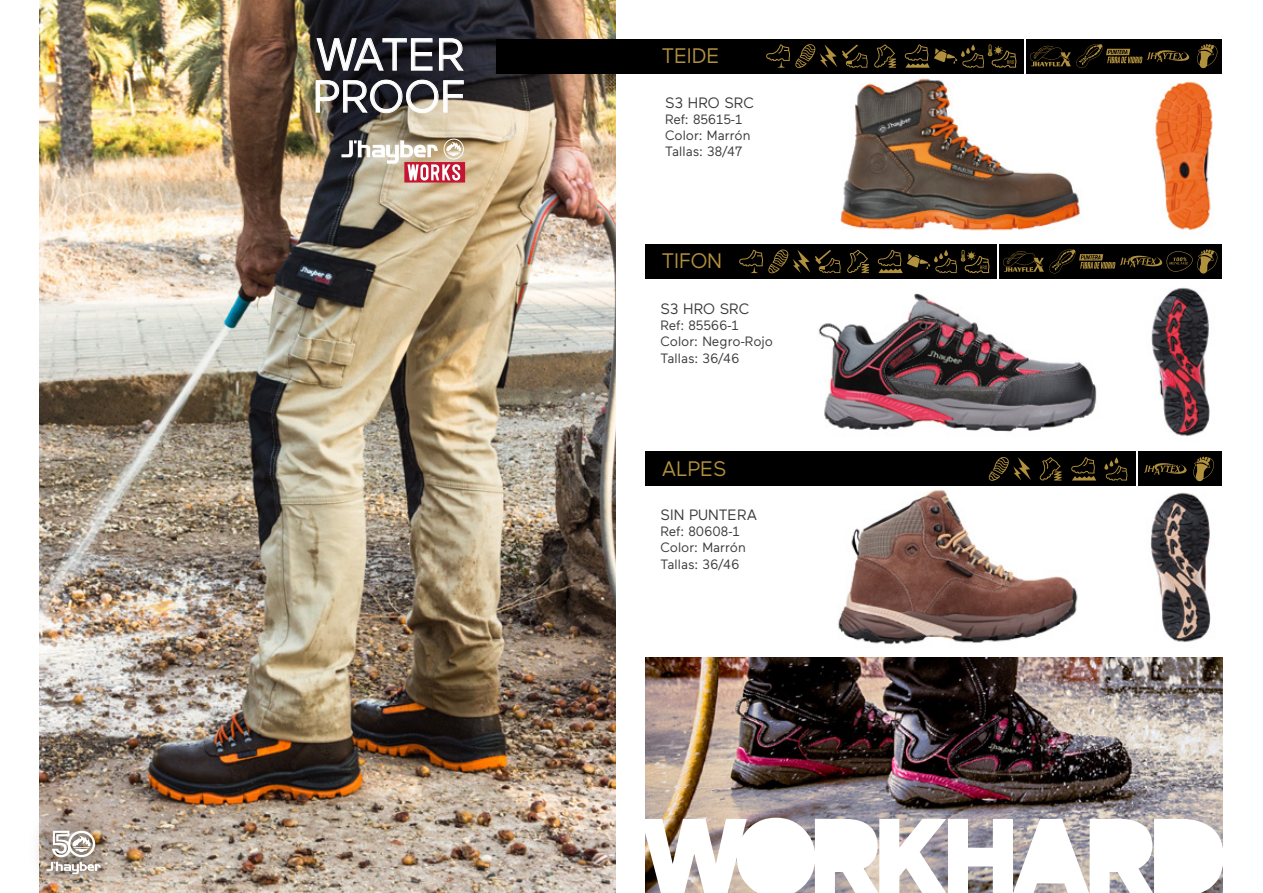
<style>
.page{position:relative;width:1263px;height:893px;background:#fff}
.page>*{position:absolute;margin:0;border:0;box-sizing:border-box;transform-origin:0 0}
.t1{font:45px/42px "Maax";color:#fff}
.t2{font:21px "Maax";color:#b1903e}
.t3{font:15px "Maax";color:#3a3a3a}
.t4{font:13.5px/16.2px "Maax";color:#3a3a3a}
</style>
<div class="page">
<img style="left:646px;top:657px;width:576px;height:161px">
<svg style="left:645px;top:818px;width:578px;height:75px"></svg>
<img style="left:40px;top:0;width:576px;height:893px">
<img style="left:38px;top:774px;width:111px;height:119px">
<svg style="left:47px;top:831px;width:54px;height:43px"></svg>
<img style="left:838px;top:489px;width:240px;height:156px">
<div style="left:496px;top:39px;width:726px;height:34px;background:#000"></div>
<div style="left:646px;top:244px;width:576px;height:34px;background:#000"></div>
<div style="left:646px;top:452px;width:576px;height:34px;background:#000"></div>
<svg style="left:317px;top:38px;width:115px;height:33px;background:#414148"></svg>
<svg style="left:439px;top:38px;width:24px;height:33px"></svg>
<img style="left:316px;top:80px;width:148px;height:33px">
<img style="left:818px;top:293px;width:279px;height:139px">
<svg style="left:989px;top:457px;width:42px;height:24px"></svg>
<svg style="left:1040px;top:457px;width:22px;height:23px"></svg>
<svg style="left:1071px;top:457px;width:25px;height:23px"></svg>
<svg style="left:1104px;top:457px;width:23px;height:23px"></svg>
<svg style="left:766px;top:44px;width:102px;height:24px"></svg>
<svg style="left:874px;top:44px;width:22px;height:24px"></svg>
<svg style="left:905px;top:44px;width:111px;height:24px"></svg>
<svg style="left:739px;top:250px;width:102px;height:23px"></svg>
<svg style="left:847px;top:250px;width:22px;height:23px"></svg>
<svg style="left:878px;top:250px;width:111px;height:23px"></svg>
<img style="left:1150px;top:492px;width:61px;height:150px">
<img style="left:1151px;top:287px;width:59px;height:149px">
<hr style="left:1025px;top:37px;width:1px;height:38px;background:#fff">
<hr style="left:998px;top:242px;width:1px;height:39px;background:#fff">
<hr style="left:1136px;top:450px;width:1px;height:38px;background:#fff">
<svg style="left:1197px;top:44px;width:21px;height:24px"></svg>
<svg style="left:1030px;top:44px;width:159px;height:24px"></svg>
<svg style="left:1003px;top:249px;width:215px;height:25px"></svg>
<svg style="left:1193px;top:456px;width:21px;height:25px"></svg>
<svg style="left:1144px;top:463px;width:42px;height:12px"></svg>
<svg style="left:341px;top:139px;width:124px;height:44px"></svg>
<img style="left:840px;top:77px;width:241px;height:154px">
<img style="left:1155px;top:81px;width:58px;height:149px">
<h1 class="t1" style="left:313px;top:31px;width:154px">WATER<br>PROOF</h1>
<h2 class="t2" style="left:662px;top:42px;width:59px">TEIDE</h2>
<p class="t3" style="left:665px;top:93px;width:90px">S3 HRO SRC</p>
<p class="t4" style="left:665px;top:110px;width:87px">Ref: 85615-1<br>Color: Marrón<br>Tallas: 38/47</p>
<h2 class="t2" style="left:662px;top:247px;width:62px">TIFON</h2>
<p class="t3" style="left:660px;top:299px;width:90px">S3 HRO SRC</p>
<p class="t4" style="left:660px;top:317px;width:114px">Ref: 85566-1<br>Color: Negro-Rojo<br>Tallas: 36/46</p>
<h2 class="t2" style="left:662px;top:455px;width:66px">ALPES</h2>
<p class="t3" style="left:660px;top:505px;width:98px">SIN PUNTERA</p>
<p class="t4" style="left:660px;top:523px;width:87px">Ref: 80608-1<br>Color: Marrón<br>Tallas: 36/46</p>
</div>
